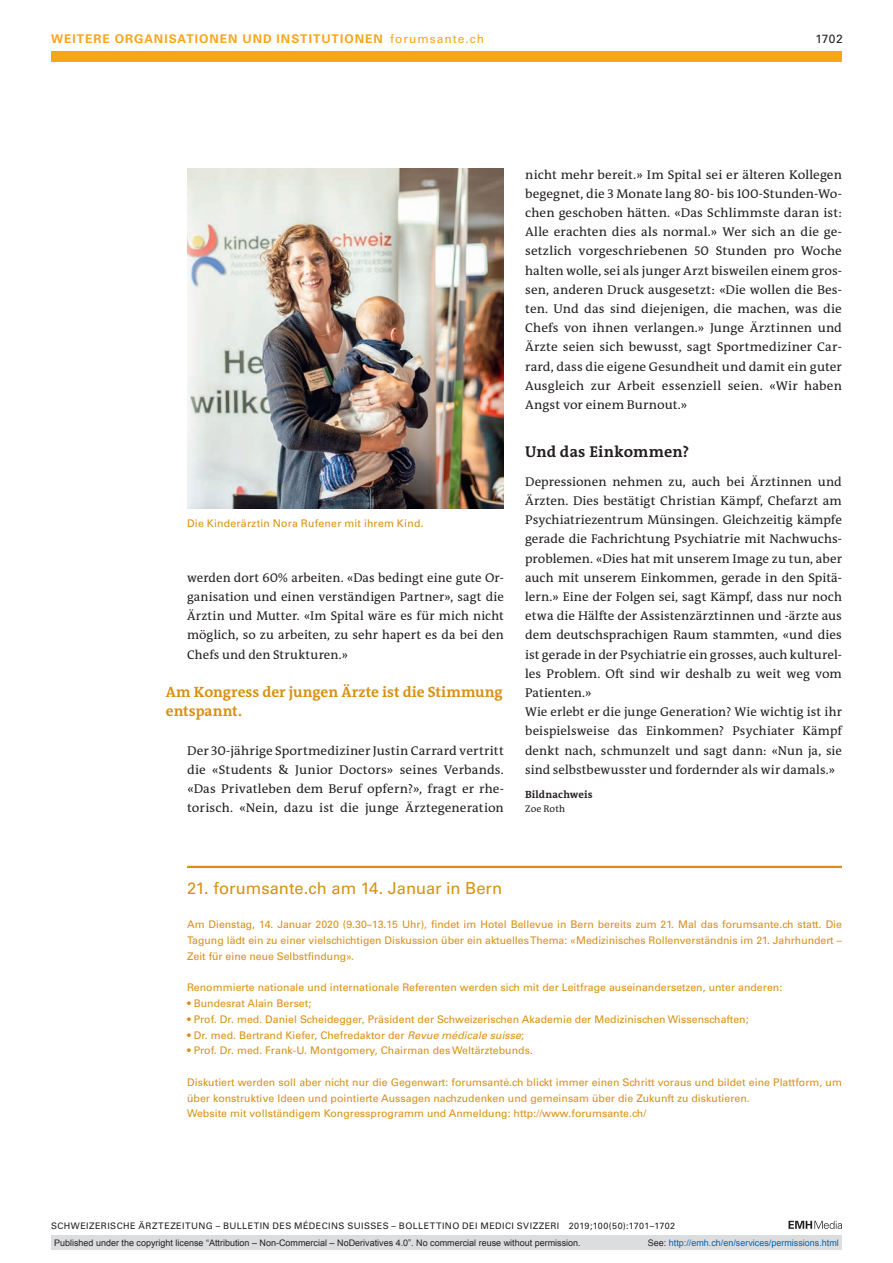
<style>
.page{position:relative;width:893px;height:1263px;background:#fff}
.page>*{position:absolute;margin:0;border:0;box-sizing:border-box;transform-origin:0 0}
.t1{font:16.5px "Univers LT Std";color:#d89013}
.t2{font:700 15.75px "The Antiqua B W7";letter-spacing:.01em;color:#231f20}
.t3{font:700 15px/19.2px "The Antiqua B W7";color:#d89013}
.t4{font:12.75px/19.2px "The Antiqua B W5 Plain";letter-spacing:.005em;color:#231f20;text-align:justify}
.t5{font:700 12px "Univers LT Std";letter-spacing:.085em;color:#f9a51b}
.t6{font:12px "Univers LT Std";color:#231f20}
.t7{font:10.5px/15.8px "Univers LT Std";letter-spacing:.005em;color:#d89013;text-align:justify}
.t8{font:10.5px "Univers LT Std";letter-spacing:.025em;color:#d89013}
.t9{font:700 10.5px "The Antiqua B W7";letter-spacing:.015em;color:#231f20}
.t10{font:9.75px "The Antiqua B W5 Plain";letter-spacing:.02em;color:#231f20}
.t11{font:9px "Arial";color:#231f20}
.t12{font:9px "Univers LT Std";letter-spacing:.045em;color:#231f20}
.t13{font:9px "Arial";color:#0166b3}
.s1{font-weight:400}
.s2{font-style:italic}
.s3{color:#231f20}
</style>
<div class="page">
<svg style="left:788px;top:1221px;width:54px;height:8px"></svg>
<div style="left:51px;top:51px;width:791px;height:11px;background:#f9a51b"></div>
<img style="left:187px;top:169px;width:317px;height:340px">
<hr style="left:187px;top:866px;width:655px;height:2px;background:#d89013">
<div style="left:51px;top:1235px;width:791px;height:15px;background:#dcdddf"></div>
<p class="t5" style="left:51px;top:31px;width:435px">WEITERE ORGANISATIONEN UND INSTITUTIONEN <span class="s1">forumsante.ch</span></p>
<p class="t6" style="left:815px;top:31px;width:29px">1702</p>
<p class="t8" style="left:187px;top:517px;width:238px">Die Kinderärztin Nora Rufener mit ihrem Kind.</p>
<p class="t4" style="left:187px;top:568px;width:318px">werden dort 60% arbeiten. «Das bedingt eine gute Or&shy;ganisation und einen verständigen Partner», sagt die Ärztin und Mutter. «Im Spital wäre es für mich nicht möglich, so zu arbeiten, zu sehr hapert es da bei den Chefs und den Strukturen.»</p>
<p class="t3" style="left:166px;top:682px;width:339px">Am Kongress der jungen Ärzte ist die Stimmung entspannt.</p>
<p class="t4" style="left:187px;top:741px;width:318px">Der 30-jährige Sportmediziner Justin Carrard vertritt die «Students &amp; Junior Doctors» seines Verbands. «Das Privatleben dem Beruf opfern?», fragt er rhe&shy;torisch. «Nein, dazu ist die junge Ärztegeneration</p>
<p class="t4" style="left:525px;top:165px;width:318px">nicht mehr bereit.» Im Spital sei er älteren Kollegen begegnet, die 3 Monate lang 80- bis 100-Stunden-Wo&shy;chen geschoben hätten. «Das Schlimmste daran ist:<br>Alle erachten dies als normal.» Wer sich an die ge&shy;setzlich vorgeschriebenen 50 Stunden pro Woche halten wolle, sei als junger Arzt bisweilen einem gros&shy;sen, anderen Druck ausgesetzt: «Die wollen die Bes&shy;ten. Und das sind diejenigen, die machen, was die Chefs von ihnen verlangen.» Junge Ärztinnen und Ärzte seien sich bewusst, sagt Sportmediziner Car&shy;rard, dass die eigene Gesundheit und damit ein guter Ausgleich zur Arbeit essenziell seien. «Wir haben Angst vor einem Burnout.»</p>
<p class="t2" style="left:525px;top:442px;width:166px">Und das Einkommen?</p>
<p class="t4" style="left:525px;top:472px;width:318px;text-align:left">Depressionen nehmen zu, auch bei Ärztinnen und Ärzten. Dies bestätigt Christian Kämpf, Chefarzt am Psychiatriezentrum Münsingen. Gleichzeitig kämpfe gerade die Fachrichtung Psychiatrie mit Nachwuchs&shy;problemen. «Dies hat mit unserem Image zu tun, aber auch mit unserem Einkommen, gerade in den Spitä&shy;lern.» Eine der Folgen sei, sagt Kämpf, dass nur noch etwa die Hälfte der Assistenzärztinnen und -ärzte aus dem deutschsprachigen Raum stammten, «und dies ist gerade in der Psychiatrie ein grosses, auch kulturel&shy;les Problem. Oft sind wir deshalb zu weit weg vom Patienten.»<br>Wie erlebt er die junge Generation? Wie wichtig ist ihr beispielsweise das Einkommen? Psychiater Kämpf denkt nach, schmunzelt und sagt dann: «Nun ja, sie sind selbstbewusster und fordernder als wir damals.»</p>
<p class="t9" style="left:525px;top:788px;width:69px">Bildnachweis</p>
<p class="t10" style="left:525px;top:802px;width:42px">Zoe Roth</p>
<p class="t1" style="left:187px;top:878px;width:317px">21. forumsante.ch am 14. Januar in Bern</p>
<p class="t7" style="left:187px;top:917px;width:656px">Am Dienstag, 14. Januar 2020 (9.30–13.15 Uhr), findet im Hotel Bellevue in Bern bereits zum 21. Mal das forumsante.ch statt. Die Tagung lädt ein zu einer vielschichtigen Diskussion über ein aktuelles Thema: «Medizinisches Rollenverständnis im 21. Jahrhundert – Zeit für eine neue Selbstfindung».</p>
<p class="t7" style="left:187px;top:980px;width:597px">Renommierte nationale und internationale Referenten werden sich mit der Leitfrage auseinandersetzen, unter anderen:</p>
<p class="t7" style="left:187px;top:996px;width:126px">• Bundesrat Alain Berset;</p>
<p class="t7" style="left:187px;top:1011px;width:563px">• Prof. Dr. med. Daniel Scheidegger, Präsident der Schweizerischen Akademie der Medizinischen Wissenschaften;</p>
<p class="t7" style="left:187px;top:1027px;width:338px">• Dr. med. Bertrand Kiefer, Chefredaktor der <span class="s2">Revue médicale suisse</span>;</p>
<p class="t7" style="left:187px;top:1043px;width:347px">• Prof. Dr. med. Frank-U. Montgomery, Chairman des Weltärztebunds.</p>
<p class="t7" style="left:187px;top:1074px;width:656px;text-align:left">Diskutiert werden soll aber nicht nur die Gegenwart: forumsanté.ch blickt immer einen Schritt voraus und bildet eine Plattform, um über konstruktive Ideen und pointierte Aussagen nachzudenken und gemeinsam über die Zukunft zu diskutieren.<br>Website mit vollständigem Kongressprogramm und Anmeldung: http://www.forumsante.ch/</p>
<p class="t12" style="left:51px;top:1220px;width:626px">SCHWEIZERISCHE ÄRZTEZEITUNG – BULLETIN DES MÉDECINS SUISSES – BOLLETTINO DEI MEDICI SVIZZERI 2019;100(50):1701–1702</p>
<p class="t11" style="left:54px;top:1237px;width:528px">Published under the copyright license “Attribution – Non-Commercial – NoDerivatives 4.0”. No commercial reuse without permission.</p>
<p class="t13" style="left:648px;top:1237px;width:193px"><span class="s3">See:</span> http://emh.ch/en/services/permissions.html</p>
</div>
